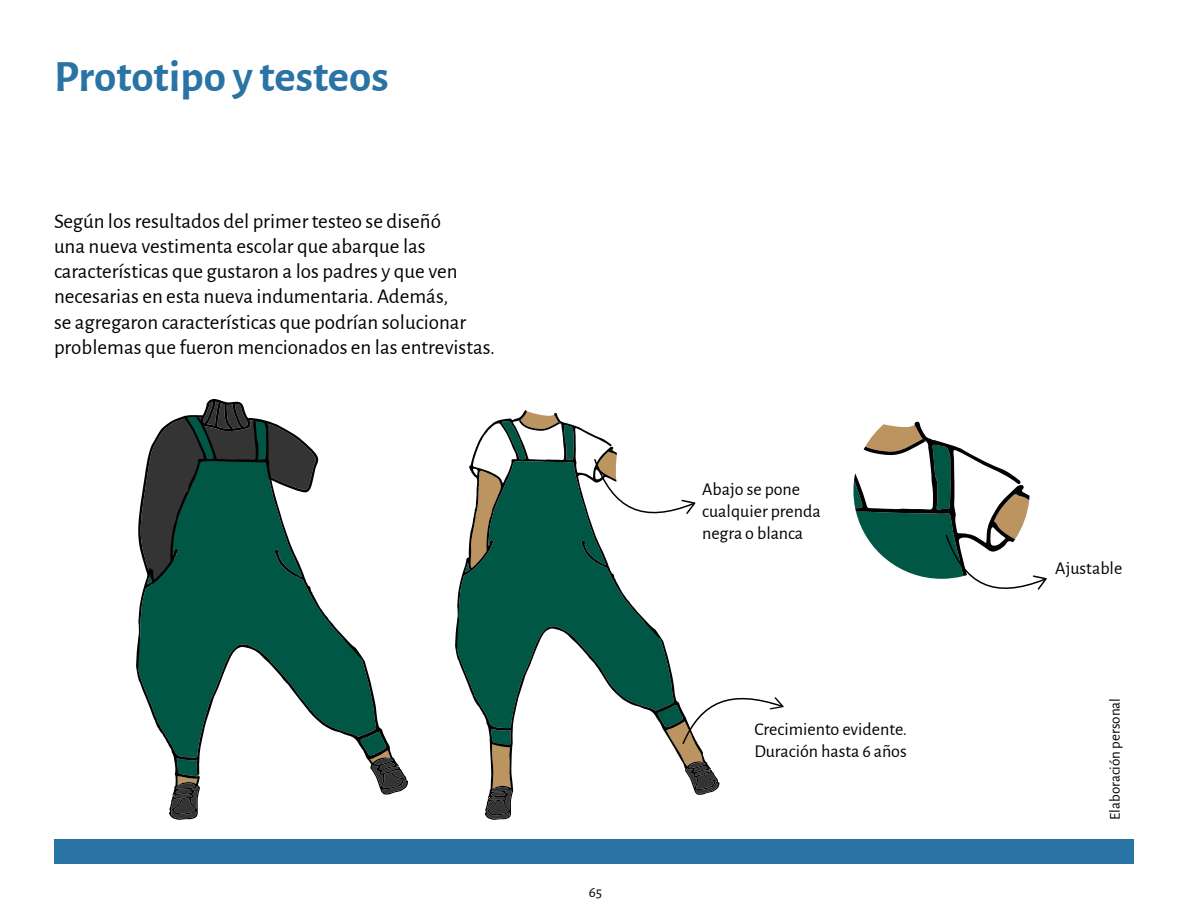
<style>
.page{position:relative;width:1188px;height:918px;background:#fff}
.page>*{position:absolute;margin:0;border:0;box-sizing:border-box;transform-origin:0 0}
.t1{font:700 45px "Alegreya Sans";color:#2a73a5}
.t2{font:21px/25.2px "Alegreya Sans";color:#000}
.t3{font:18px/21.6px "Alegreya Sans";color:#000}
.t4{font:15px "Alegreya Sans";color:#000}
</style>
<div class="page">
<svg style="left:455px;top:410px;width:249px;height:410px"></svg>
<div style="left:54px;top:839px;width:1080px;height:25px;background:#2a73a5"></div>
<svg style="left:853px;top:421px;width:194px;height:169px"></svg>
<svg style="left:465px;top:411px;width:231px;height:161px"></svg>
<svg style="left:657px;top:689px;width:127px;height:105px"></svg>
<svg style="left:203px;top:399px;width:43px;height:16px"></svg>
<svg style="left:136px;top:415px;width:272px;height:405px"></svg>
<h1 class="t1" style="left:54px;top:43px;width:336px">Prototipo y testeos</h1>
<p class="t2" style="left:54px;top:207px;width:443px">Según los resultados del primer testeo se diseñó<br>una nueva vestimenta escolar que abarque las características que gustaron a los padres y que ven necesarias en esta nueva indumentaria. Además,<br>se agregaron características que podrían solucionar problemas que fueron mencionados en las entrevistas.</p>
<p class="t4" style="left:589px;top:882px;width:15px">65</p>
<p class="t3" style="left:702px;top:478px;width:120px">Abajo se pone cualquier prenda negra o blanca</p>
<p class="t3" style="left:754px;top:718px;width:154px">Crecimiento evidente.<br>Duración hasta 6 años</p>
<p class="t3" style="left:1055px;top:556px;width:69px">Ajustable</p>
<p class="t4" style="left:1105px;top:820px;width:123px;rotate:-90deg">Elaboración personal</p>
</div>
